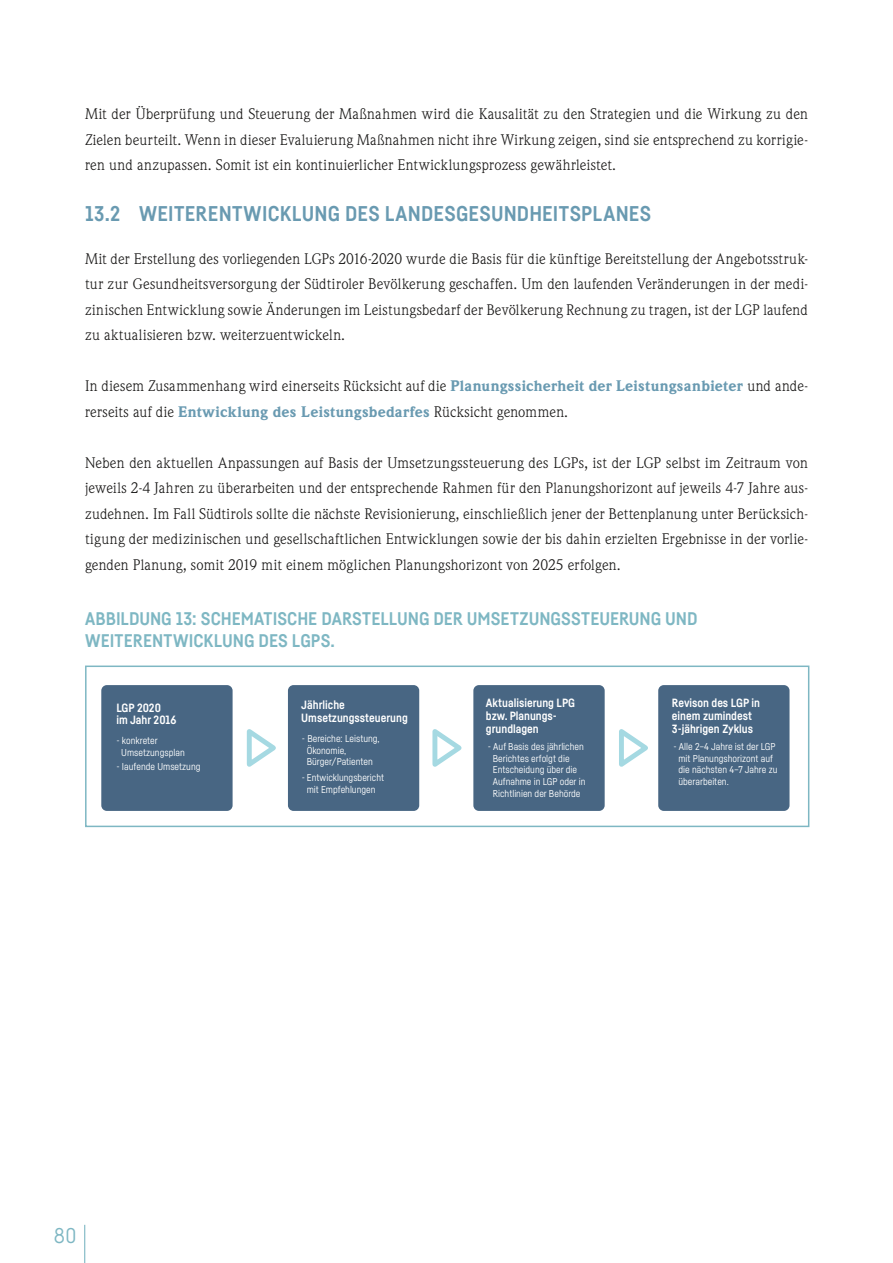
<style>
.page{position:relative;width:893px;height:1263px;background:#fff}
.page>*{position:absolute;margin:0;border:0;box-sizing:border-box;transform-origin:0 0}
.t1{font:700 21px "Fabrikat";letter-spacing:.015em;color:#699ab1}
.t2{font:21px "Fabrikat";color:#7eb7c3}
.t3{font:700 18px/21.6px "Fabrikat";color:#7eb7c3}
.t4{font:15px/25.5px "Weidemann";letter-spacing:.01em;color:#181716;text-align:justify}
.t5{font:700 11.85px/12.8px "Fabrikat";color:#fff}
.t6{font:9.75px/11.9px "Fabrikat";color:#fff}
.s1{font-weight:900;color:#699ab1}
</style>
<div class="page">
<hr style="left:84px;top:1225px;width:1px;height:38px;background:#7eb7c3">
<div style="left:101px;top:685px;width:132px;height:126px;background:#486683;border-radius:6px"></div>
<div style="left:288px;top:685px;width:131px;height:126px;background:#486683;border-radius:6px"></div>
<div style="left:473px;top:685px;width:132px;height:126px;background:#486683;border-radius:6px"></div>
<div style="left:658px;top:685px;width:131px;height:126px;background:#486683;border-radius:6px"></div>
<svg style="left:246px;top:722px;width:402px;height:52px"></svg>
<div style="left:85px;top:665px;width:724px;height:162px;border:2px solid #7eb7c3"></div>
<p class="t4" style="left:85px;top:101px;width:724px">Mit der Überprüfung und Steuerung der Maßnahmen wird die Kausalität zu den Strategien und die Wirkung zu den Zielen beurteilt. Wenn in dieser Evaluierung Maßnahmen nicht ihre Wirkung zeigen, sind sie entsprechend zu korrigie&shy;ren und anzupassen. Somit ist ein kontinuierlicher Entwicklungsprozess gewährleistet.</p>
<h1 class="t1" style="left:85px;top:201px;width:568px">13.2 WEITERENTWICKLUNG DES LANDESGESUNDHEITSPLANES</h1>
<p class="t4" style="left:85px;top:246px;width:724px">Mit der Erstellung des vorliegenden LGPs 2016-2020 wurde die Basis für die künftige Bereitstellung der Angebotsstruk&shy;tur zur Gesundheitsversorgung der Südtiroler Bevölkerung geschaffen. Um den laufenden Veränderungen in der medi&shy;zinischen Entwicklung sowie Änderungen im Leistungsbedarf der Bevölkerung Rechnung zu tragen, ist der LGP laufend zu aktualisieren bzw. weiterzuentwickeln.</p>
<p class="t4" style="left:85px;top:373px;width:724px">In diesem Zusammenhang wird einerseits Rücksicht auf die <span class="s1">Planungssicherheit der Leistungsanbieter</span> und ande&shy;rerseits auf die <span class="s1">Entwicklung des Leistungsbedarfes</span> Rücksicht genommen.</p>
<p class="t4" style="left:85px;top:450px;width:724px">Neben den aktuellen Anpassungen auf Basis der Umsetzungssteuerung des LGPs, ist der LGP selbst im Zeitraum von jeweils 2-4 Jahren zu überarbeiten und der entsprechende Rahmen für den Planungshorizont auf jeweils 4-7 Jahre aus&shy;zudehnen. Im Fall Südtirols sollte die nächste Revisionierung, einschließlich jener der Bettenplanung unter Berücksich&shy;tigung der medizinischen und gesellschaftlichen Entwicklungen sowie der bis dahin erzielten Ergebnisse in der vorlie&shy;genden Planung, somit 2019 mit einem möglichen Planungshorizont von 2025 erfolgen.</p>
<p class="t3" style="left:85px;top:608px;width:614px">ABBILDUNG 13: SCHEMATISCHE DARSTELLUNG DER UMSETZUNGSSTEUERUNG UND<br>WEITERENTWICKLUNG DES LGPS.</p>
<p class="t5" style="left:116px;top:701px;width:61px">LGP 2020<br>im Jahr 2016</p>
<p class="t6" style="left:121px;top:734px;width:65px;text-indent:-5px">- konkreter<br>Umsetzungsplan</p>
<p class="t6" style="left:116px;top:761px;width:86px">- Iaufende Umsetzung</p>
<p class="t5" style="left:301px;top:698px;width:108px">Jährliche<br>Umsetzungssteuerung</p>
<p class="t6" style="left:307px;top:732px;width:74px;text-indent:-5px">- Bereiche: Leistung,<br>Ökonomie,<br>Bürger/Patienten</p>
<p class="t6" style="left:302px;top:771px;width:84px;text-align:center">- Entwicklungsbericht mit Empfehlungen</p>
<p class="t5" style="left:486px;top:696px;width:91px">Aktualisierung LPG bzw. Planungs&shy;grundlagen</p>
<p class="t5" style="left:672px;top:696px;width:90px">Revison des LGP in einem zumindest<br>3-jährigen Zyklus</p>
<p class="t6" style="left:493px;top:740px;width:94px;text-indent:-5px">- Auf Basis des jährlichen<br>Berichtes erfolgt die<br>Entscheidung über die<br>Aufnahme in LGP oder in<br>Richtlinien der Behörde</p>
<p class="t6" style="left:678px;top:740px;width:100px;text-indent:-5px">- Alle 2–4 Jahre ist der LGP mit Planungshorizont auf die nächsten 4–7 Jahre zu überarbeiten.</p>
<h1 class="t2" style="left:54px;top:1222px;width:24px">80</h1>
</div>
